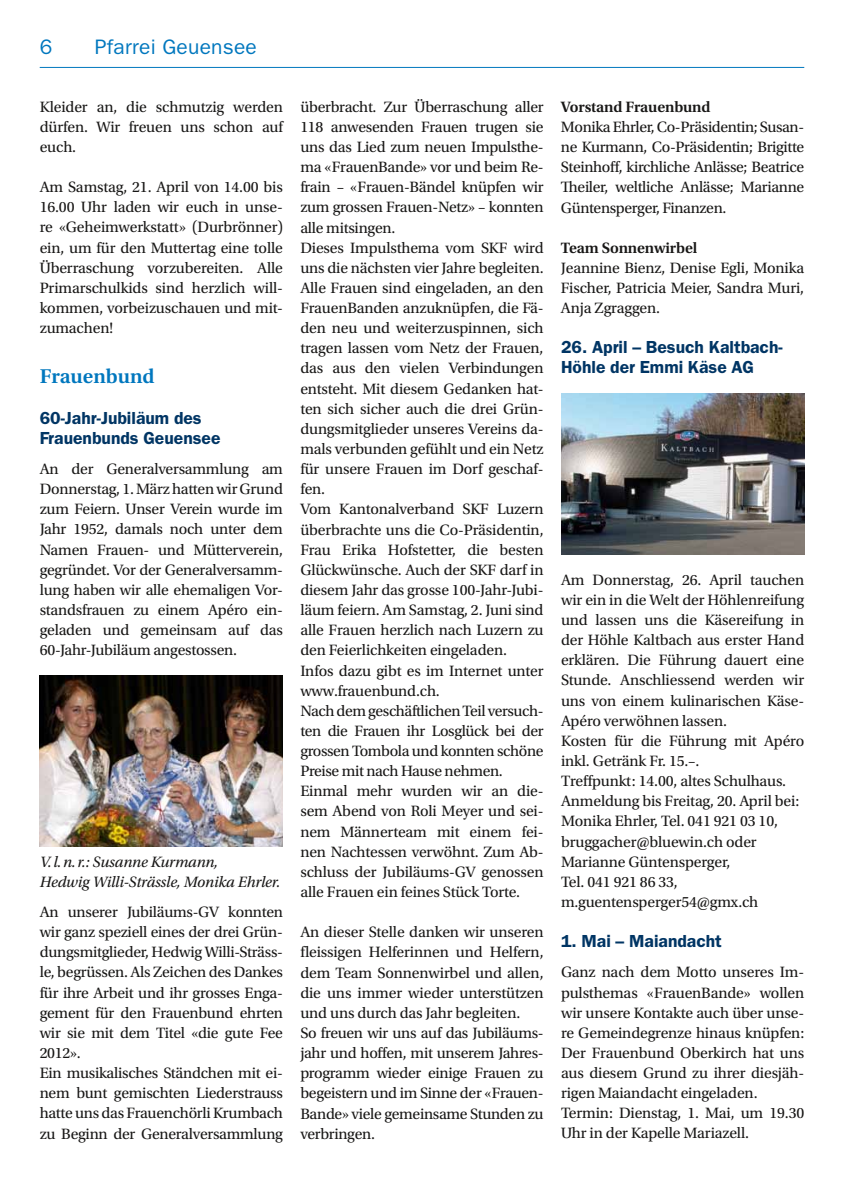
<style>
.page{position:relative;width:844px;height:1191px;background:#fff}
.page>*{position:absolute;margin:0;border:0;box-sizing:border-box;transform-origin:0 0}
.t1{font:21px "ITC Franklin Gothic Std";letter-spacing:.01em;color:#0077be}
.t2{font:600 21px "Utopia Std";color:#0077be}
.t3{font:600 17.5px/20.1px "ITC Franklin Gothic Std";color:#003564}
.t4{font:15.75px/20.1px "Utopia Std";letter-spacing:-.01em;color:#181716;text-align:justify}
.t5{font:italic 15.75px/20.1px "Utopia Std";letter-spacing:-.01em;color:#181716}
.t6{font:600 15.75px "Utopia Std";letter-spacing:-.01em;color:#181716}
</style>
<div class="page">
<hr style="left:40px;top:67px;width:764px;height:1px;background:#0077be">
<img style="left:40px;top:675px;width:243px;height:171px">
<img style="left:561px;top:393px;width:243px;height:161px">
<h1 class="t1" style="left:40px;top:35px;width:14px">6</h1>
<h1 class="t1" style="left:95px;top:35px;width:163px">Pfarrei Geuensee</h1>
<p class="t4" style="left:40px;top:97px;width:245px">Kleider an, die schmutzig werden dürfen. Wir freuen uns schon auf euch.</p>
<p class="t4" style="left:40px;top:177px;width:245px">Am Samstag, 21. April von 14.00 bis 16.00 Uhr laden wir euch in unse&shy;re «Geheimwerkstatt» (Durbrönner) ein, um für den Muttertag eine tolle Überraschung vorzubereiten. Alle Primarschulkids sind herzlich will&shy;kommen, vorbeizuschauen und mit&shy;zumachen!</p>
<h1 class="t2" style="left:40px;top:365px;width:116px">Frauenbund</h1>
<p class="t3" style="left:40px;top:408px;width:182px">60-Jahr-Jubiläum des<br>Frauenbunds Geuensee</p>
<p class="t4" style="left:40px;top:459px;width:245px">An der Generalversammlung am Donnerstag, 1. März hatten wir Grund zum Feiern. Unser Verein wurde im Jahr 1952, damals noch unter dem Namen Frauen- und Mütterverein, gegründet. Vor der Generalversamm&shy;lung haben wir alle ehemaligen Vor&shy;standsfrauen zu einem Apéro ein&shy;geladen und gemeinsam auf das 60-Jahr-Jubiläum angestossen.</p>
<p class="t5" style="left:40px;top:851px;width:242px">V.l.n.r.: Susanne Kurmann,<br>Hedwig Willi-Strässle, Monika Ehrler.</p>
<p class="t4" style="left:40px;top:902px;width:245px;text-align:left">An unserer Jubiläums-GV konnten wir ganz speziell eines der drei Grün&shy;dungsmitglieder, Hedwig Willi-Sträss&shy;le, begrüssen. Als Zeichen des Dankes für ihre Arbeit und ihr grosses Enga&shy;gement für den Frauenbund ehrten wir sie mit dem Titel «die gute Fee 2012».<br>Ein musikalisches Ständchen mit ei&shy;nem bunt gemischten Liederstrauss hatte uns das Frauenchörli Krumbach zu Beginn der Generalversammlung</p>
<p class="t4" style="left:300px;top:97px;width:245px;text-align:left">überbracht. Zur Überraschung aller<br>118 anwesenden Frauen trugen sie uns das Lied zum neuen Impulsthe&shy;ma «FrauenBande» vor und beim Re&shy;frain – «Frauen-Bändel knüpfen wir zum grossen Frauen-Netz» – konnten alle mitsingen.<br>Dieses Impulsthema vom SKF wird uns die nächsten vier Jahre begleiten.<br>Alle Frauen sind eingeladen, an den<br>FrauenBanden anzuknüpfen, die Fä&shy;den neu und weiterzuspinnen, sich tragen lassen vom Netz der Frauen, das aus den vielen Verbindungen entsteht. Mit diesem Gedanken hat&shy;ten sich sicher auch die drei Grün&shy;dungsmitglieder unseres Vereins da&shy;mals verbunden gefühlt und ein Netz für unsere Frauen im Dorf geschaf&shy;fen.<br>Vom Kantonalverband SKF Luzern überbrachte uns die Co-Präsidentin,<br>Frau Erika Hofstetter, die besten<br>Glückwünsche. Auch der SKF darf in diesem Jahr das grosse 100-Jahr-Jubi&shy;läum feiern. Am Samstag, 2. Juni sind alle Frauen herzlich nach Luzern zu den Feierlichkeiten eingeladen.<br>Infos dazu gibt es im Internet unter www.frauenbund.ch.<br>Nach dem geschäftlichen Teil versuch&shy;ten die Frauen ihr Losglück bei der grossen Tombola und konnten schöne<br>Preise mit nach Hause nehmen.<br>Einmal mehr wurden wir an die&shy;sem Abend von Roli Meyer und sei&shy;nem Männerteam mit einem fei&shy;nen Nachtessen verwöhnt. Zum Ab&shy;schluss der Jubiläums-GV genossen alle Frauen ein feines Stück Torte.</p>
<p class="t4" style="left:300px;top:922px;width:245px;text-align:left">An dieser Stelle danken wir unseren fleissigen Helferinnen und Helfern, dem Team Sonnenwirbel und allen, die uns immer wieder unterstützen und uns durch das Jahr begleiten.<br>So freuen wir uns auf das Jubiläums&shy;jahr und hoffen, mit unserem Jahres&shy;programm wieder einige Frauen zu begeistern und im Sinne der «Frauen-Bande» viele gemeinsame Stunden zu verbringen.</p>
<p class="t6" style="left:561px;top:98px;width:151px">Vorstand Frauenbund</p>
<p class="t4" style="left:561px;top:117px;width:245px">Monika Ehrler, Co-Präsidentin; Susan&shy;ne Kurmann, Co-Präsidentin; Brigitte Steinhoff, kirchliche Anlässe; Beatrice Theiler, weltliche Anlässe; Marianne Güntensperger, Finanzen.</p>
<p class="t6" style="left:561px;top:239px;width:138px">Team Sonnenwirbel</p>
<p class="t4" style="left:561px;top:258px;width:245px">Jeannine Bienz, Denise Egli, Monika Fischer, Patricia Meier, Sandra Muri, Anja Zgraggen.</p>
<p class="t3" style="left:561px;top:337px;width:223px">26. April – Besuch Kaltbach-<br>Höhle der Emmi Käse AG</p>
<p class="t4" style="left:561px;top:570px;width:245px;text-align:left">Am Donnerstag, 26. April tauchen wir ein in die Welt der Höhlenreifung und lassen uns die Käsereifung in der Höhle Kaltbach aus erster Hand erklären. Die Führung dauert eine<br>Stunde. Anschliessend werden wir uns von einem kulinarischen Käse-<br>Apéro verwöhnen lassen.<br>Kosten für die Führung mit Apéro inkl. Getränk Fr. 15.–.<br>Treffpunkt: 14.00, altes Schulhaus.<br>Anmeldung bis Freitag, 20. April bei:<br>Monika Ehrler, Tel. 041 921 03 10, bruggacher@bluewin.ch oder<br>Marianne Güntensperger,<br>Tel. 041 921 86 33, m.guentensperger54@gmx.ch</p>
<p class="t3" style="left:561px;top:931px;width:162px">1. Mai – Maiandacht</p>
<p class="t4" style="left:561px;top:962px;width:245px;text-align:left">Ganz nach dem Motto unseres Im&shy;pulsthemas «FrauenBande» wollen wir unsere Kontakte auch über unse&shy;re Gemeindegrenze hinaus knüpfen:<br>Der Frauenbund Oberkirch hat uns aus diesem Grund zu ihrer diesjäh&shy;rigen Maiandacht eingeladen.<br>Termin: Dienstag, 1. Mai, um 19.30<br>Uhr in der Kapelle Mariazell.</p>
</div>
